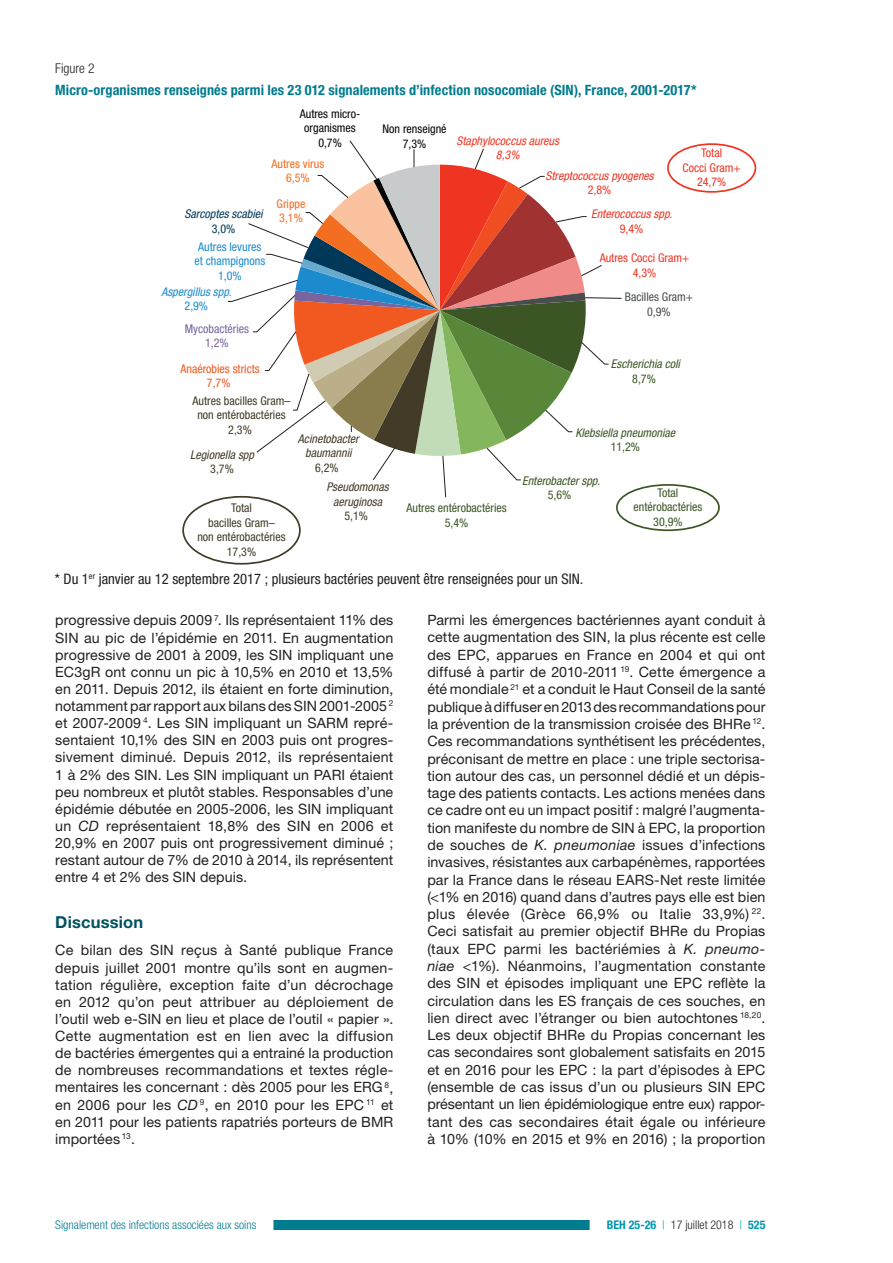
<style>
.page{position:relative;width:893px;height:1263px;background:#fff}
.page>*{position:absolute;margin:0;border:0;box-sizing:border-box;transform-origin:0 0}
.t1{font:700 16.5px "Helvetica Neue LT Std";letter-spacing:.01em;color:#005260}
.t2{font:condensed 14.55px "Helvetica Neue LT Std";color:#231f20}
.t3{font:14.25px/17.2px "Helvetica Neue LT Std";letter-spacing:.005em;color:#231f20;text-align:justify}
.t4{font:700 condensed 14.25px "Helvetica Neue LT Std";letter-spacing:.01em;color:#007c8f}
.t5{font:300 condensed 13.5px "Helvetica Neue LT Std";color:#231f20}
.t6{font:condensed 12px/14.4px "Helvetica Neue LT Std";color:#413b27;text-align:center}
.t7{font:italic condensed 12px/14.4px "Helvetica Neue LT Std";color:#ef3522;text-align:center}
.t8{font:condensed 12px/14.4px "Helvetica Neue LT Std";color:#3b5624;text-align:center}
.t9{font:italic condensed 12px/14.4px "Helvetica Neue LT Std";color:#413b27;text-align:center}
.t10{font:italic condensed 12px/14.4px "Helvetica Neue LT Std";color:#3b5624;text-align:center}
.t11{font:condensed 12px/14.4px "Helvetica Neue LT Std";color:#ef3522;text-align:center}
.t12{font:condensed 12px/14.4px "Helvetica Neue LT Std";color:#030505;text-align:center}
.t13{font:300 condensed 12px "Helvetica Neue LT Std";color:#007c8f}
.t14{font:condensed 12px/14.4px "Helvetica Neue LT Std";color:#1b8bcd;text-align:center}
.t15{font:300 condensed 12px "Helvetica Neue LT Std";color:#231f20}
.t16{font:condensed 12px/14.4px "Helvetica Neue LT Std";color:#f36e21}
.t17{font:condensed 12px/14.4px "Helvetica Neue LT Std";color:#f15921;text-align:center}
.t18{font:condensed 12px/14.4px "Helvetica Neue LT Std";color:#4a4d4e;text-align:center}
.t19{font:condensed 12px/14.4px "Helvetica Neue LT Std";color:#7964a0;text-align:center}
.t20{font:italic condensed 12px "Helvetica Neue LT Std";color:#003859}
.t21{font:italic condensed 12px "Helvetica Neue LT Std";color:#1b8bcd}
.t22{font:condensed 12px "Helvetica Neue LT Std";color:#003859}
.s1{font-style:normal}
.s2{font-style:italic}
.s3{font-weight:700;color:#0098af}
.s4{color:#0098af}
</style>
<div class="page">
<div style="left:55px;top:1220px;width:596px;height:10px;background:#007c8f"></div>
<div style="left:38px;top:1218px;width:235px;height:13px;background:#fff"></div>
<div style="left:590px;top:1219px;width:193px;height:12px;background:#fff"></div>
<svg style="left:227px;top:140px;width:395px;height:358px"></svg>
<div style="left:667px;top:143px;width:89px;height:50px;border:2px solid #ef3522;border-radius:50%"></div>
<div style="left:616px;top:484px;width:104px;height:47px;border:2px solid #3b5624;border-radius:50%"></div>
<div style="left:182px;top:496px;width:119px;height:69px;border:2px solid #413b27;border-radius:50%"></div>
<p class="t5" style="left:55px;top:61px;width:41px">Figure 2</p>
<p class="t4" style="left:55px;top:81px;width:643px">Micro-organismes renseignés parmi les 23 012 signalements d’infection nosocomiale (SIN), France, 2001-2017*</p>
<p class="t12" style="left:300px;top:106px;width:62px">Autres micro&shy;organismes<br>0,7%</p>
<p class="t16" style="left:272px;top:156px;width:54px;text-align:center">Autres virus<br>6,5%</p>
<p class="t20" style="left:185px;top:207px;width:80px">Sarcoptes scabiei</p>
<p class="t22" style="left:212px;top:222px;width:25px">3,0%</p>
<p class="t14" style="left:194px;top:239px;width:72px">Autres levures et champignons<br>1,0%</p>
<p class="t21" style="left:161px;top:285px;width:72px">Aspergillus spp.</p>
<p class="t14" style="left:185px;top:299px;width:25px">2,9%</p>
<p class="t19" style="left:185px;top:321px;width:66px">Mycobactéries<br>1,2%</p>
<p class="t17" style="left:180px;top:361px;width:81px">Anaérobies stricts<br>7,7%</p>
<p class="t16" style="left:277px;top:196px;width:30px">Grippe<br>3,1%</p>
<p class="t12" style="left:383px;top:122px;width:66px">Non renseigné<br>7,3%</p>
<p class="t7" style="left:456px;top:133px;width:104px">Staphylococcus aureus<br>8,3%</p>
<p class="t7" style="left:545px;top:169px;width:110px">Streptococcus pyogenes</p>
<p class="t7" style="left:588px;top:178px;width:86px;line-height:24.2px;text-align:left"><span class="s1">2,8%<br></span>Enterococcus spp<span class="s1">.</span></p>
<p class="t11" style="left:620px;top:221px;width:25px">9,4%</p>
<p class="t11" style="left:600px;top:251px;width:91px">Autres Cocci Gram+<br>4,3%</p>
<p class="t18" style="left:625px;top:290px;width:70px">Bacilles Gram+<br>0,9%</p>
<p class="t11" style="left:682px;top:146px;width:60px">Total<br>Cocci Gram+<br>24,7%</p>
<p class="t10" style="left:611px;top:357px;width:71px">Escherichia coli</p>
<p class="t8" style="left:632px;top:371px;width:25px">8,7%</p>
<p class="t6" style="left:193px;top:393px;width:99px">Autres bacilles Gram– non entérobactéries<br>2,3%</p>
<p class="t9" style="left:298px;top:432px;width:62px">Acinetobacter baumannii</p>
<p class="t6" style="left:315px;top:460px;width:25px">6,2%</p>
<p class="t9" style="left:190px;top:448px;width:66px">Legionella spp</p>
<p class="t6" style="left:210px;top:462px;width:25px">3,7%</p>
<p class="t6" style="left:197px;top:501px;width:90px">Total<br>bacilles Gram–<br>non entérobactéries<br>17,3%</p>
<p class="t9" style="left:326px;top:480px;width:64px">Pseudomonas aeruginosa</p>
<p class="t6" style="left:344px;top:508px;width:25px">5,1%</p>
<p class="t8" style="left:406px;top:501px;width:102px">Autres entérobactéries<br>5,4%</p>
<p class="t10" style="left:575px;top:426px;width:101px">Klebsiella pneumoniae</p>
<p class="t8" style="left:611px;top:440px;width:31px">11,2%</p>
<p class="t10" style="left:522px;top:474px;width:80px">Enterobacter spp<span class="s1">.<br>5,6%</span></p>
<p class="t8" style="left:633px;top:485px;width:70px">Total entérobactéries<br>30,9%</p>
<p class="t2" style="left:55px;top:570px;width:530px">* Du 1<sup>er</sup> janvier au 12 septembre 2017 ; plusieurs bactéries peuvent être renseignées pour un SIN.</p>
<p class="t3" style="left:55px;top:612px;width:340px">progressive depuis 2009 <sup>7</sup>. Ils représentaient 11% des SIN au pic de l’épidémie en 2011. En augmentation progressive de 2001 à 2009, les SIN impliquant une EC3gR ont connu un pic à 10,5% en 2010 et 13,5% en 2011. Depuis 2012, ils étaient en forte diminution, notamment par rapport aux bilans des SIN 2001-2005 <sup>2 </sup>et 2007-2009 <sup>4</sup>. Les SIN impliquant un SARM repré&shy;sentaient 10,1% des SIN en 2003 puis ont progres&shy;sivement diminué. Depuis 2012, ils représentaient 1 à 2% des SIN. Les SIN impliquant un PARI étaient peu nombreux et plutôt stables. Responsables d’une épidémie débutée en 2005-2006, les SIN impliquant un <span class="s2">CD</span> représentaient 18,8% des SIN en 2006 et 20,9% en 2007 puis ont progressivement diminué ; restant autour de 7% de 2010 à 2014, ils représentent entre 4 et 2% des SIN depuis.</p>
<p class="t1" style="left:55px;top:911px;width:90px">Discussion</p>
<p class="t3" style="left:55px;top:941px;width:340px">Ce bilan des SIN reçus à Santé publique France depuis juillet 2001 montre qu’ils sont en augmen&shy;tation régulière, exception faite d’un décrochage en 2012 qu’on peut attribuer au déploiement de l’outil web e-SIN en lieu et place de l’outil « papier ».<br>Cette augmentation est en lien avec la diffusion de bactéries émergentes qui a entrainé la production de nombreuses recommandations et textes régle&shy;mentaires les concernant : dès 2005 pour les ERG <sup>8</sup>, en 2006 pour les <span class="s2">CD</span> <sup>9</sup>, en 2010 pour les EPC <sup>11</sup> et en 2011 pour les patients rapatriés porteurs de BMR importées <sup>13</sup>.</p>
<p class="t3" style="left:427px;top:611px;width:340px">Parmi les émergences bactériennes ayant conduit à cette augmentation des SIN, la plus récente est celle des EPC, apparues en France en 2004 et qui ont diffusé à partir de 2010-2011 <sup>19</sup>. Cette émergence a été mondiale <sup>21</sup> et a conduit le Haut Conseil de la santé publique à diffuser en 2013 des recommandations pour la prévention de la transmission croisée des BHRe <sup>12</sup>.<br>Ces recommandations synthétisent les précédentes, préconisant de mettre en place : une triple sectorisa&shy;tion autour des cas, un personnel dédié et un dépis&shy;tage des patients contacts. Les actions menées dans ce cadre ont eu un impact positif : malgré l’augmenta&shy;tion manifeste du nombre de SIN à EPC, la proportion de souches de <span class="s2">K. pneumoniae</span> issues d’infections invasives, résistantes aux carbapénèmes, rapportées par la France dans le réseau EARS-Net reste limitée (&lt;1% en 2016) quand dans d’autres pays elle est bien plus élevée (Grèce 66,9% ou Italie 33,9%) <sup>22</sup>.<br>Ceci satisfait au premier objectif BHRe du Propias (taux EPC parmi les bactériémies à <span class="s2">K. pneumo&shy;niae</span> &lt;1%). Néanmoins, l’augmentation constante des SIN et épisodes impliquant une EPC reflète la circulation dans les ES français de ces souches, en lien direct avec l’étranger ou bien autochtones <sup>18,20</sup>.<br>Les deux objectif BHRe du Propias concernant les cas secondaires sont globalement satisfaits en 2015 et en 2016 pour les EPC : la part d’épisodes à EPC (ensemble de cas issus d’un ou plusieurs SIN EPC présentant un lien épidémiologique entre eux) rappor&shy;tant des cas secondaires était égale ou inférieure à 10% (10% en 2015 et 9% en 2016) ; la proportion</p>
<p class="t13" style="left:55px;top:1218px;width:203px">Signalement des infections associées aux soins</p>
<p class="t15" style="left:607px;top:1218px;width:160px"><span class="s3">BEH 25-26</span> <span class="s4">|</span> 17 juillet 2018 <span class="s4">|</span> <span class="s3">525</span></p>
</div>
